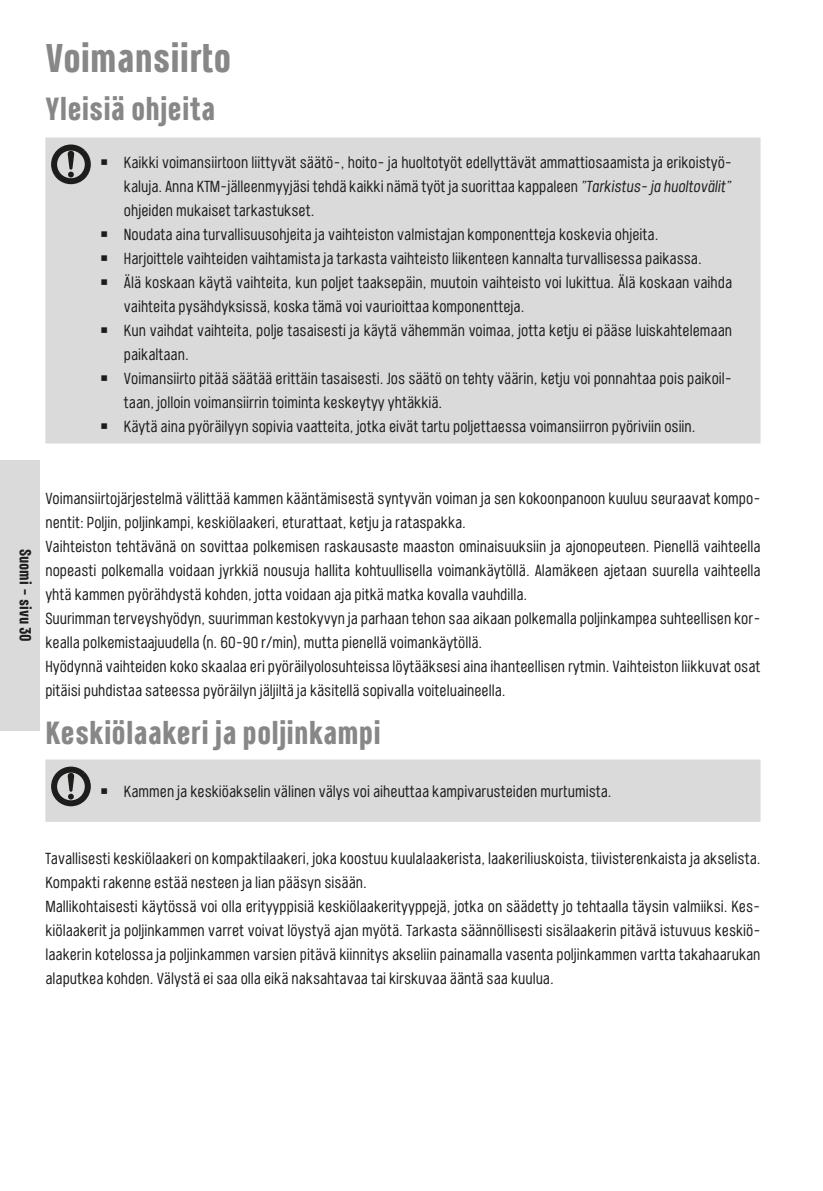
<style>
.page{position:relative;width:823px;height:1191px;background:#fff}
.page>*{position:absolute;margin:0;border:0;box-sizing:border-box;transform-origin:0 0}
.t1{font:700 40px "Port Condensed";color:#878787}
.t2{font:700 32px "Port Condensed";color:#878787}
.t3{font:16px/24px "Port Condensed";color:#1d1d1b}
.t4{font:700 16px "Port Condensed";color:#1d1d1b}
.s1{font-style:italic}
</style>
<div class="page">
<div style="left:0;top:460px;width:40px;height:271px;background:#dadada"></div>
<div style="left:45px;top:137px;width:715px;height:306px;background:#dadada"></div>
<svg style="left:47px;top:141px;width:47px;height:47px;background:#999"></svg>
<div style="left:45px;top:759px;width:715px;height:63px;background:#dadada"></div>
<svg style="left:47px;top:763px;width:47px;height:47px;background:#999"></svg>
<h1 class="t1" style="left:45px;top:32px;width:188px">Voimansiirto</h1>
<h2 class="t2" style="left:45px;top:88px;width:171px">Yleisiä ohjeita</h2>
<p class="t3" style="left:101px;top:150px;width:632px">￭ Kaikki voimansiirtoon liittyvät säätö-, hoito- ja huoltotyöt edellyttävät ammattiosaamista ja erikoistyö-</p>
<p class="t3" style="left:124px;top:174px;width:609px">kaluja. Anna KTM-jälleenmyyjäsi tehdä kaikki nämä työt ja suorittaa kappaleen <span class="s1">”Tarkistus- ja huoltovälit”</span></p>
<p class="t3" style="left:124px;top:198px;width:192px">ohjeiden mukaiset tarkastukset.</p>
<p class="t3" style="left:101px;top:222px;width:558px">￭ Noudata aina turvallisuusohjeita ja vaihteiston valmistajan komponentteja koskevia ohjeita.</p>
<p class="t3" style="left:101px;top:246px;width:601px">￭ Harjoittele vaihteiden vaihtamista ja tarkasta vaihteisto liikenteen kannalta turvallisessa paikassa.</p>
<p class="t3" style="left:101px;top:270px;width:632px">￭ Älä koskaan käytä vaihteita, kun poljet taaksepäin, muutoin vaihteisto voi lukittua. Älä koskaan vaihda</p>
<p class="t3" style="left:124px;top:294px;width:402px">vaihteita pysähdyksissä, koska tämä voi vaurioittaa komponentteja.</p>
<p class="t3" style="left:101px;top:318px;width:632px">￭ Kun vaihdat vaihteita, polje tasaisesti ja käytä vähemmän voimaa, jotta ketju ei pääse luiskahtelemaan</p>
<p class="t3" style="left:124px;top:342px;width:66px">paikaltaan.</p>
<p class="t3" style="left:101px;top:366px;width:632px">￭ Voimansiirto pitää säätää erittäin tasaisesti. Jos säätö on tehty väärin, ketju voi ponnahtaa pois paikoil-</p>
<p class="t3" style="left:124px;top:390px;width:320px">taan, jolloin voimansiirrin toiminta keskeytyy yhtäkkiä.</p>
<p class="t3" style="left:101px;top:414px;width:595px">￭ Käytä aina pyöräilyyn sopivia vaatteita, jotka eivät tartu poljettaessa voimansiirron pyöriviin osiin.</p>
<p class="t4" style="left:36px;top:549px;width:94px;rotate:90deg">Suomi – sivu 30</p>
<p class="t3" style="left:45px;top:486px;width:716px">Voimansiirtojärjestelmä välittää kammen kääntämisestä syntyvän voiman ja sen kokoonpanoon kuuluu seuraavat kompo&shy;nentit: Poljin, poljinkampi, keskiölaakeri, eturattaat, ketju ja rataspakka.<br>Vaihteiston tehtävänä on sovittaa polkemisen raskausaste maaston ominaisuuksiin ja ajonopeuteen. Pienellä vaihteella nopeasti polkemalla voidaan jyrkkiä nousuja hallita kohtuullisella voimankäytöllä. Alamäkeen ajetaan suurella vaihteella yhtä kammen pyörähdystä kohden, jotta voidaan aja pitkä matka kovalla vauhdilla.<br>Suurimman terveyshyödyn, suurimman kestokyvyn ja parhaan tehon saa aikaan polkemalla poljinkampea suhteellisen kor&shy;kealla polkemistaajuudella (n. 60-90 r/min), mutta pienellä voimankäytöllä.<br>Hyödynnä vaihteiden koko skaalaa eri pyöräilyolosuhteissa löytääksesi aina ihanteellisen rytmin. Vaihteiston liikkuvat osat pitäisi puhdistaa sateessa pyöräilyn jäljiltä ja käsitellä sopivalla voiteluaineella.</p>
<h2 class="t2" style="left:45px;top:712px;width:337px">Keskiölaakeri ja poljinkampi</h2>
<p class="t3" style="left:101px;top:779px;width:511px">￭ Kammen ja keskiöakselin välinen välys voi aiheuttaa kampivarusteiden murtumista.</p>
<p class="t3" style="left:45px;top:846px;width:716px">Tavallisesti keskiölaakeri on kompaktilaakeri, joka koostuu kuulalaakerista, laakeriliuskoista, tiivisterenkaista ja akselista.<br>Kompakti rakenne estää nesteen ja lian pääsyn sisään.<br>Mallikohtaisesti käytössä voi olla erityyppisiä keskiölaakerityyppejä, jotka on säädetty jo tehtaalla täysin valmiiksi. Kes&shy;kiölaakerit ja poljinkammen varret voivat löystyä ajan myötä. Tarkasta säännöllisesti sisälaakerin pitävä istuvuus keskiö&shy;laakerin kotelossa ja poljinkammen varsien pitävä kiinnitys akseliin painamalla vasenta poljinkammen vartta takahaarukan alaputkea kohden. Välystä ei saa olla eikä naksahtavaa tai kirskuvaa ääntä saa kuulua.</p>
</div>
